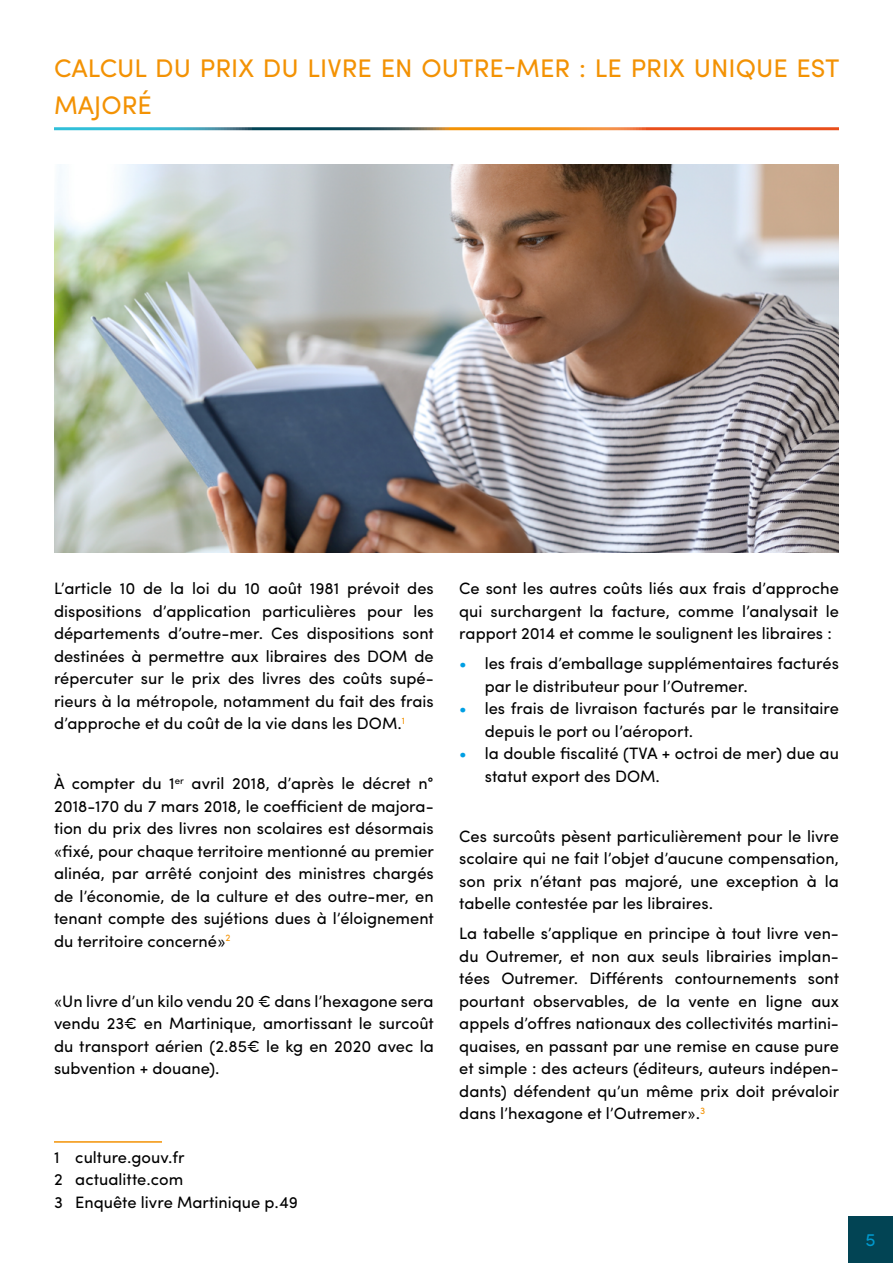
<style>
.page{position:relative;width:893px;height:1263px;background:#fff}
.page>*{position:absolute;margin:0;border:0;box-sizing:border-box;transform-origin:0 0}
.t1{font:25.5px/37.5px "Sofia Pro";color:#f39204}
.t2{font:18px "Sofia Pro";color:#0099ce}
.t3{font:16.5px/22.5px "Sofia Pro";color:#000;text-align:justify}
.s1{color:#009fe3}
</style>
<div class="page">
<div style="left:848px;top:1216px;width:45px;height:47px;background:#024454"></div>
<hr style="left:54px;top:1141px;width:108px;height:2px;background:#f39204">
<img style="left:54px;top:165px;width:785px;height:388px">
<h1 class="t1" style="left:54px;top:47px;width:787px">CALCUL DU PRIX DU LIVRE EN OUTRE-MER : LE PRIX UNIQUE EST<br>MAJORÉ</h1>
<p class="t3" style="left:54px;top:576px;width:381px">L’article 10 de la loi du 10 août 1981 prévoit des dispositions d’application particulières pour les départements d’outre-mer. Ces dispositions sont destinées à permettre aux libraires des DOM de répercuter sur le prix des livres des coûts supé&shy;rieurs à la métropole, notamment du fait des frais d’approche et du coût de la vie dans les DOM.<sup>1</sup></p>
<p class="t3" style="left:54px;top:771px;width:382px">À compter du 1<sup>er</sup> avril 2018, d’après le décret n° 2018-170 du 7 mars 2018, le coefficient de majora&shy;tion du prix des livres non scolaires est désormais « fixé, pour chaque territoire mentionné au premier alinéa, par arrêté conjoint des ministres chargés de l’économie, de la culture et des outre-mer, en tenant compte des sujétions dues à l’éloignement du territoire concerné »<sup>2</sup></p>
<p class="t3" style="left:54px;top:988px;width:382px">« Un livre d’un kilo vendu 20 € dans l’hexagone sera vendu 23€ en Martinique, amortissant le surcoût du transport aérien (2.85€ le kg en 2020 avec la subvention + douane).</p>
<p class="t3" style="left:54px;top:1144px;width:245px;text-align:left">1 culture.gouv.fr<br>2 actualitte.com<br>3 Enquête livre Martinique p.49</p>
<p class="t3" style="left:459px;top:576px;width:381px">Ce sont les autres coûts liés aux frais d’approche qui surchargent la facture, comme l’analysait le rapport 2014 et comme le soulignent les libraires :</p>
<p class="t3" style="left:485px;top:651px;width:356px;text-indent:-26px"><span class="s1">•</span> les frais d’emballage supplémentaires facturés par le distributeur pour l’Outremer.</p>
<p class="t3" style="left:485px;top:696px;width:356px;text-indent:-26px"><span class="s1">•</span> les frais de livraison facturés par le transitaire depuis le port ou l’aéroport.</p>
<p class="t3" style="left:485px;top:741px;width:356px;text-indent:-26px"><span class="s1">•</span> la double fiscalité (TVA + octroi de mer) due au statut export des DOM.</p>
<p class="t3" style="left:459px;top:823px;width:381px">Ces surcoûts pèsent particulièrement pour le livre scolaire qui ne fait l’objet d’aucune compensation, son prix n’étant pas majoré, une exception à la tabelle contestée par les libraires.</p>
<p class="t3" style="left:459px;top:921px;width:382px">La tabelle s’applique en principe à tout livre ven&shy;du Outremer, et non aux seuls librairies implan&shy;tées Outremer. Différents contournements sont pourtant observables, de la vente en ligne aux appels d’offres nationaux des collectivités martini&shy;quaises, en passant par une remise en cause pure et simple : des acteurs (éditeurs, auteurs indépen&shy;dants) défendent qu’un même prix doit prévaloir dans l’hexagone et l’Outremer ». <sup>3</sup></p>
<p class="t2" style="left:866px;top:1226px;width:12px">5</p>
</div>
